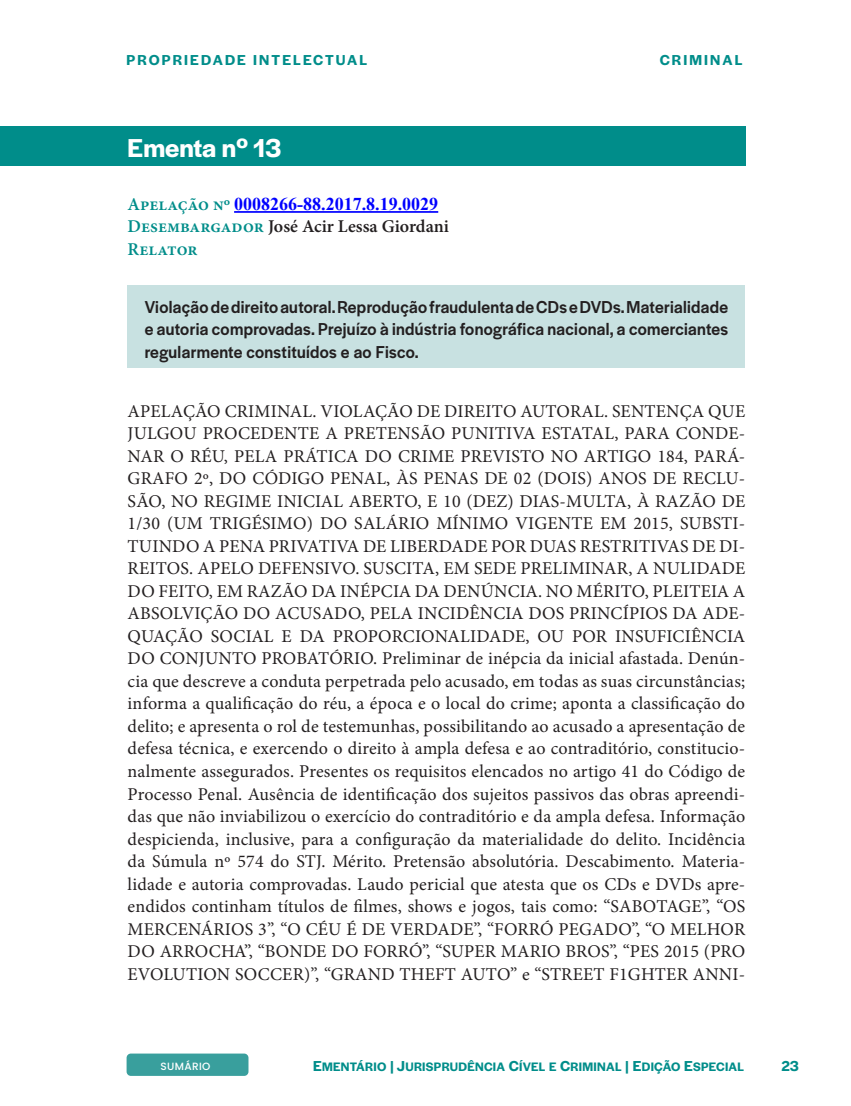
<style>
.page{position:relative;width:851px;height:1106px;background:#fff}
.page>*{position:absolute;margin:0;border:0;box-sizing:border-box;transform-origin:0 0}
.t1{font:600 27px "Halyard Display";color:#fff}
.t2{font:18px/22.5px "Minion Pro";letter-spacing:.01em;color:#231f20;text-align:justify}
.t3{font:500 18px/22.5px "Halyard Display";letter-spacing:.02em;color:#231f20;text-align:justify;scale:.95 1}
.t4{font:600 18px/22.5px "Minion Pro";color:#231f20}
.t5{font:700 18px "Times New Roman";color:#00f}
.t6{font:600 15px "Halyard Display";letter-spacing:.14em;color:#008d8a}
.t7{font:15px "Halyard Display Semi Bold SC850";color:#008d8a}
.t8{font:12.75px "Halyard Display Semi Bold SC850";letter-spacing:.025em;color:#008d8a}
.t9{font:500 10.5px "Poppins";letter-spacing:.03em;color:#fff}
.s1{font-family:"Minion Pro";font-weight:600;color:#008d8a}
.s2{color:#008d8a}
.s3{font-size:15px}
</style>
<div class="page">
<div style="left:0;top:126px;width:745px;height:40px;background:#008d8a"></div>
<hr style="left:234px;top:211px;width:204px;height:2px;background:#00f">
<div style="left:128px;top:285px;width:617px;height:82px;background:#c8e1e1"></div>
<svg style="left:130px;top:1056px;width:119px;height:20px"></svg>
<div style="left:126px;top:1053px;width:122px;height:22px;background:#399f9d;border-radius:4px"></div>
<p class="t6" style="left:126px;top:50px;width:242px">PROPRIEDADE INTELECTUAL</p>
<p class="t6" style="left:659px;top:50px;width:84px">CRIMINAL</p>
<h1 class="t1" style="left:128px;top:128px;width:155px">Ementa nº 13</h1>
<p class="t5" style="left:128px;top:191px;width:312px"><span class="s1">Apelação nº</span> 0008266-88.2017.8.19.0029</p>
<p class="t4" style="left:128px;top:215px;width:323px"><span class="s2">Desembargador</span> José Acir Lessa Giordani<br><span class="s2">Relator</span></p>
<p class="t3" style="left:145px;top:294px;width:615px">Violação de direito autoral. Reprodução fraudulenta de CDs e DVDs. Materialidade e autoria comprovadas. Prejuízo à indústria fonográfica nacional, a comerciantes regularmente constituídos e ao Fisco.</p>
<p class="t2" style="left:128px;top:400px;width:619px">APELAÇÃO CRIMINAL. VIOLAÇÃO DE DIREITO AUTORAL. SENTENÇA QUE JULGOU PROCEDENTE A PRETENSÃO PUNITIVA ESTATAL, PARA CONDE-NAR O RÉU, PELA PRÁTICA DO CRIME PREVISTO NO ARTIGO 184, PARÁ-GRAFO 2º, DO CÓDIGO PENAL, ÀS PENAS DE 02 (DOIS) ANOS DE RECLU-SÃO, NO REGIME INICIAL ABERTO, E 10 (DEZ) DIAS-MULTA, À RAZÃO DE 1/30 (UM TRIGÉSIMO) DO SALÁRIO MÍNIMO VIGENTE EM 2015, SUBSTI-TUINDO A PENA PRIVATIVA DE LIBERDADE POR DUAS RESTRITIVAS DE DI-REITOS. APELO DEFENSIVO. SUSCITA, EM SEDE PRELIMINAR, A NULIDADE DO FEITO, EM RAZÃO DA INÉPCIA DA DENÚNCIA. NO MÉRITO, PLEITEIA A ABSOLVIÇÃO DO ACUSADO, PELA INCIDÊNCIA DOS PRINCÍPIOS DA ADE-QUAÇÃO SOCIAL E DA PROPORCIONALIDADE, OU POR INSUFICIÊNCIA DO CONJUNTO PROBATÓRIO. Preliminar de inépcia da inicial afastada. Denún&shy;cia que descreve a conduta perpetrada pelo acusado, em todas as suas circunstâncias; informa a qualificação do réu, a época e o local do crime; aponta a classificação do delito; e apresenta o rol de testemunhas, possibilitando ao acusado a apresentação de defesa técnica, e exercendo o direito à ampla defesa e ao contraditório, constitucio&shy;nalmente assegurados. Presentes os requisitos elencados no artigo 41 do Código de Processo Penal. Ausência de identificação dos sujeitos passivos das obras apreendi&shy;das que não inviabilizou o exercício do contraditório e da ampla defesa. Informação despicienda, inclusive, para a configuração da materialidade do delito. Incidência da Súmula nº 574 do STJ. Mérito. Pretensão absolutória. Descabimento. Materia&shy;lidade e autoria comprovadas. Laudo pericial que atesta que os CDs e DVDs apre&shy;endidos continham títulos de filmes, shows e jogos, tais como: “SABOTAGE”, “OS MERCENÁRIOS 3”, “O CÉU É DE VERDADE”, “FORRÓ PEGADO”, “O MELHOR DO ARROCHA”, “BONDE DO FORRÓ”, “SUPER MARIO BROS”, “PES 2015 (PRO EVOLUTION SOCCER)”, “GRAND THEFT AUTO” e “STREET F1GHTER ANNI-</p>
<p class="t9" style="left:161px;top:1060px;width:51px">SUMÁRIO</p>
<p class="t8" style="left:313px;top:1057px;width:432px"><span class="s3">E</span>MENTÁRIO <span class="s3">| J</span>URISPRUDÊNCIA <span class="s3">C</span>ÍVEL E <span class="s3">C</span>RIMINAL <span class="s3">| E</span>DIÇÃO <span class="s3">E</span>SPECIAL</p>
<p class="t7" style="left:781px;top:1055px;width:19px">23</p>
</div>
